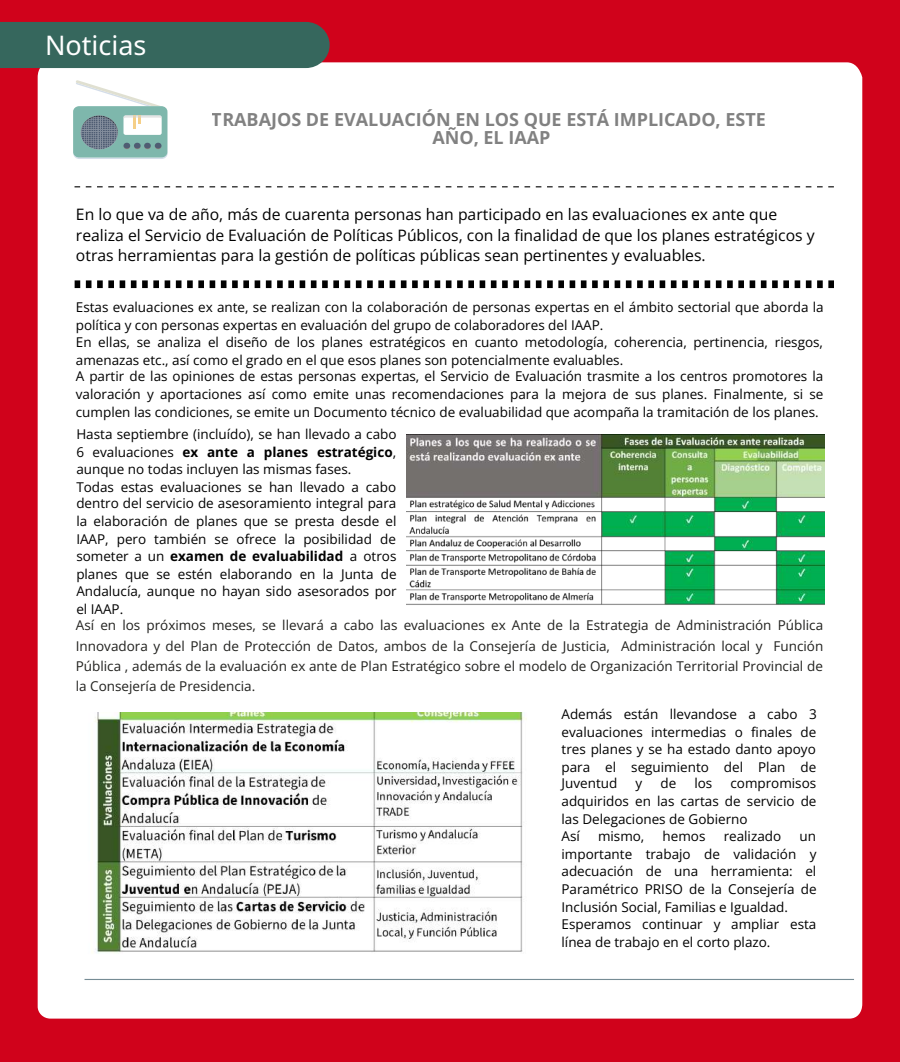
<style>
.page{position:relative;width:900px;height:1062px;background:#d0021b}
.page>*{position:absolute;margin:0;border:0;box-sizing:border-box;transform-origin:0 0}
.t1{font:27px "Noto Sans";color:#fff}
.t2{font:700 18px/18px "Open Sans";color:#000;text-align:center}
.t3{font:15.75px/20.2px "Open Sans";color:#000}
.t4{font:13.5px/17.7px "Open Sans";color:#000}
.t5{font:13.5px/20.2px "Open Sans";color:#21211e;text-align:justify}
.s1{font-weight:700}
</style>
<div class="page">
<div style="left:38px;top:62px;width:824px;height:957px;background:#fff"></div>
<div style="left:0;top:22px;width:330px;height:46px;background:#36675d"></div>
<svg style="left:97px;top:186px;width:17px;height:1px"></svg>
<svg style="left:142px;top:186px;width:17px;height:1px"></svg>
<svg style="left:187px;top:186px;width:17px;height:1px"></svg>
<svg style="left:232px;top:186px;width:17px;height:1px"></svg>
<svg style="left:277px;top:186px;width:17px;height:1px"></svg>
<svg style="left:322px;top:186px;width:17px;height:1px"></svg>
<svg style="left:367px;top:186px;width:17px;height:1px"></svg>
<svg style="left:412px;top:186px;width:17px;height:1px"></svg>
<svg style="left:457px;top:186px;width:17px;height:1px"></svg>
<svg style="left:502px;top:186px;width:17px;height:1px"></svg>
<svg style="left:547px;top:186px;width:17px;height:1px"></svg>
<svg style="left:592px;top:186px;width:17px;height:1px"></svg>
<svg style="left:637px;top:186px;width:17px;height:1px"></svg>
<svg style="left:682px;top:186px;width:17px;height:1px"></svg>
<svg style="left:727px;top:186px;width:17px;height:1px"></svg>
<svg style="left:772px;top:186px;width:17px;height:1px"></svg>
<svg style="left:817px;top:186px;width:17px;height:1px"></svg>
<svg style="left:73px;top:80px;width:95px;height:79px;background:#b3cbc9"></svg>
<svg style="left:75px;top:280px;width:759px;height:8px;background:#858585"></svg>
<hr style="left:85px;top:979px;width:769px;height:1px;background:#768c95">
<img style="left:407px;top:435px;width:417px;height:192px">
<img style="left:65px;top:712px;width:480px;height:246px">
<h1 class="t1" style="left:45px;top:26px;width:103px">Noticias</h1>
<h2 class="t2" style="left:212px;top:110px;width:555px">TRABAJOS DE EVALUACIÓN EN LOS QUE ESTÁ IMPLICADO, ESTE<br>AÑO, EL IAAP</h2>
<p class="t3" style="left:76px;top:204px;width:740px">En lo que va de año, más de cuarenta personas han participado en las evaluaciones ex ante que realiza el Servicio de Evaluación de Políticas Públicos, con la finalidad de que los planes estratégicos y otras herramientas para la gestión de políticas públicas sean pertinentes y evaluables.</p>
<p class="t4" style="left:76px;top:298px;width:749px">Estas evaluaciones ex ante, se realizan con la colaboración de personas expertas en el ámbito sectorial que aborda la política y con personas expertas en evaluación del grupo de colaboradores del IAAP.<br>En ellas, se analiza el diseño de los planes estratégicos en cuanto metodología, coherencia, pertinencia, riesgos, amenazas etc., así como el grado en el que esos planes son potencialmente evaluables.<br>A partir de las opiniones de estas personas expertas, el Servicio de Evaluación trasmite a los centros promotores la valoración y aportaciones así como emite unas recomendaciones para la mejora de sus planes. Finalmente, si se cumplen las condiciones, se emite un Documento técnico de evaluabilidad que acompaña la tramitación de los planes.</p>
<p class="t4" style="left:76px;top:425px;width:322px">Hasta septiembre (incluído), se han llevado a cabo 6 evaluaciones <span class="s1">ex ante a planes estratégico</span>, aunque no todas incluyen las mismas fases.<br>Todas estas evaluaciones se han llevado a cabo dentro del servicio de asesoramiento integral para la elaboración de planes que se presta desde el IAAP, pero también se ofrece la posibilidad de someter a un <span class="s1">examen de evaluabilidad</span> a otros planes que se estén elaborando en la Junta de Andalucía, aunque no hayan sido asesorados por el IAAP.</p>
<p class="t5" style="left:76px;top:615px;width:749px">Así en los próximos meses, se llevará a cabo las evaluaciones ex Ante de la Estrategia de Administración Pública Innovadora y del Plan de Protección de Datos, ambos de la Consejería de Justicia, Administración local y Función Pública , además de la evaluación ex ante de Plan Estratégico sobre el modelo de Organización Territorial Provincial de la Consejería de Presidencia.</p>
<p class="t4" style="left:562px;top:705px;width:257px;text-align:justify">Además están llevandose a cabo 3 evaluaciones intermedias o finales de tres planes y se ha estado danto apoyo para el seguimiento del Plan de Juventud</p>
<p class="t4" style="left:636px;top:774px;width:8px">y</p>
<p class="t4" style="left:660px;top:774px;width:17px">de</p>
<p class="t4" style="left:694px;top:774px;width:19px">los</p>
<p class="t4" style="left:562px;top:774px;width:257px;text-indent:169px">compromisos adquiridos en las cartas de servicio de las Delegaciones de Gobierno<br>Así</p>
<p class="t4" style="left:598px;top:827px;width:48px">mismo,</p>
<p class="t4" style="left:663px;top:827px;width:44px">hemos</p>
<p class="t4" style="left:724px;top:827px;width:59px">realizado</p>
<p class="t4" style="left:562px;top:827px;width:257px;text-indent:238px">un importante trabajo de validación y adecuación de una herramienta: el<br>Paramétrico PRISO de la Consejería de<br>Inclusión Social, Familias e Igualdad.<br>Esperamos continuar y ampliar esta línea de trabajo en el corto plazo.</p>
</div>
